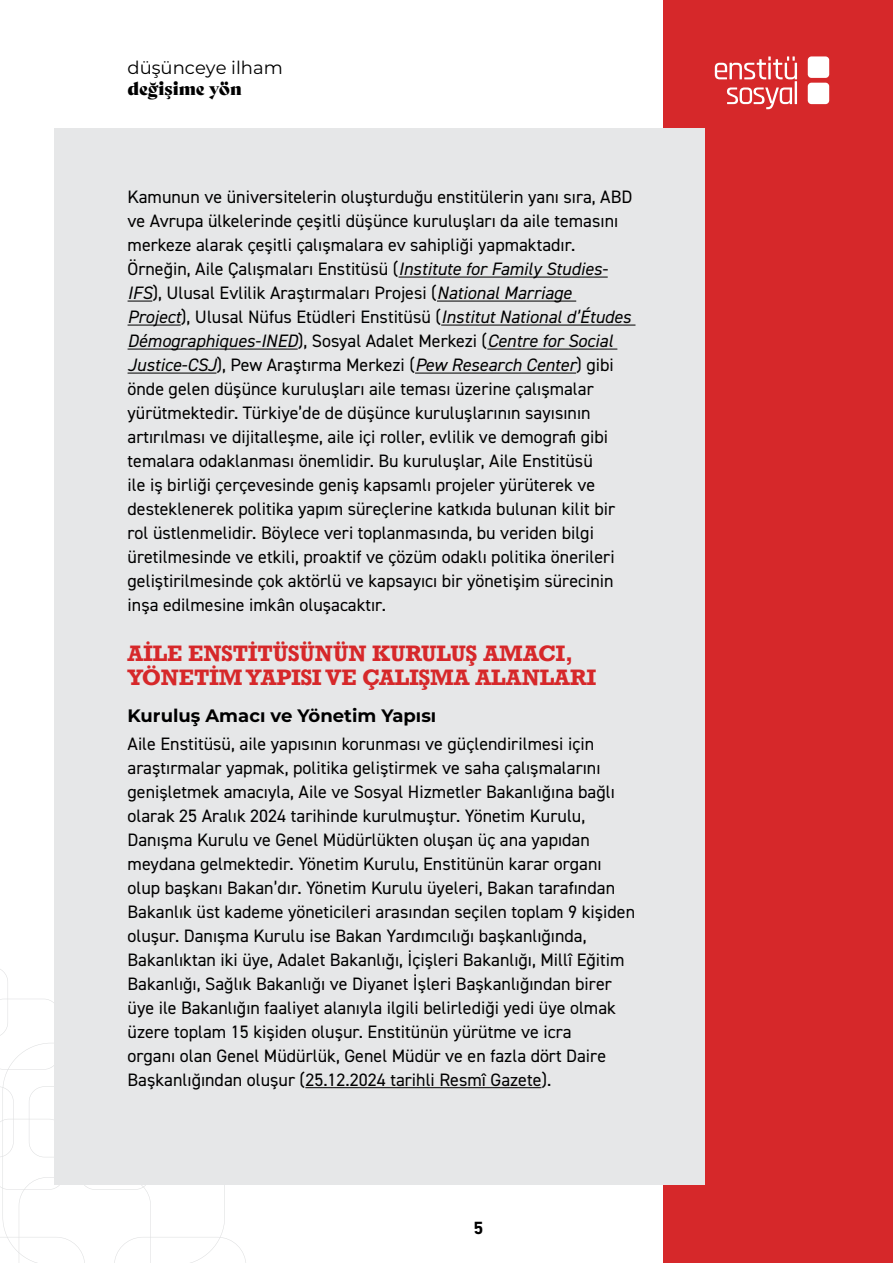
<style>
.page{position:relative;width:893px;height:1263px;background:#fff}
.page>*{position:absolute;margin:0;border:0;box-sizing:border-box;transform-origin:0 0}
.t1{font:700 21px/24px "Rockwell";color:#d6282a}
.t2{font:18px/24px "DIN2014";color:#000}
.t3{font:700 18px "Montserrat";color:#000}
.t4{font:100 18px "Montserrat";color:#000}
.t5{font:18px "Bely Display W00";color:#000}
.t6{font:700 18px "DIN Next LT Pro";color:#000}
.s1{font-style:italic}
</style>
<div class="page">
<div style="left:664px;top:0;width:229px;height:1263px;background:#d6282a"></div>
<svg style="left:715px;top:56px;width:82px;height:23px"></svg>
<svg style="left:727px;top:87px;width:65px;height:22px"></svg>
<hr style="left:795px;top:81px;width:2px;height:23px;background:#fff">
<div style="left:808px;top:83px;width:21px;height:21px;background:#fff;border-radius:4px"></div>
<div style="left:808px;top:56px;width:21px;height:22px;background:#fff;border-radius:4px"></div>
<svg style="left:0;top:969px;width:54px;height:101px"></svg>
<svg style="left:2px;top:1043px;width:223px;height:220px"></svg>
<div style="left:54px;top:128px;width:650px;height:1056px;background:#e6e7e8"></div>
<hr style="left:398px;top:277px;width:210px;height:1px;background:#000">
<svg style="left:128px;top:301px;width:24px;height:1px"></svg>
<hr style="left:437px;top:301px;width:139px;height:1px;background:#000">
<hr style="left:128px;top:325px;width:53px;height:1px;background:#000">
<hr style="left:441px;top:325px;width:194px;height:1px;background:#000">
<hr style="left:128px;top:349px;width:170px;height:1px;background:#000">
<hr style="left:487px;top:349px;width:130px;height:1px;background:#000">
<hr style="left:128px;top:373px;width:88px;height:1px;background:#000">
<hr style="left:415px;top:373px;width:161px;height:1px;background:#000">
<hr style="left:305px;top:1087px;width:236px;height:1px;background:#000">
<p class="t4" style="left:128px;top:56px;width:157px">düşünceye ilham</p>
<p class="t5" style="left:128px;top:74px;width:116px">değişime yön</p>
<p class="t2" style="left:128px;top:185px;width:506px">Kamunun ve üniversitelerin oluşturduğu enstitülerin yanı sıra, ABD ve Avrupa ülkelerinde çeşitli düşünce kuruluşları da aile temasını merkeze alarak çeşitli çalışmalara ev sahipliği yapmaktadır.<br>Örneğin, Aile Çalışmaları Enstitüsü (<span class="s1">Institute for Family Studies-IFS</span>), Ulusal Evlilik Araştırmaları Projesi (<span class="s1">National Marriage Project</span>), Ulusal Nüfus Etüdleri Enstitüsü (<span class="s1">Institut National d’Études Démographiques-INED</span>), Sosyal Adalet Merkezi (<span class="s1">Centre for Social Justice-CSJ</span>), Pew Araştırma Merkezi (<span class="s1">Pew Research Center</span>) gibi önde gelen düşünce kuruluşları aile teması üzerine çalışmalar yürütmektedir. Türkiye’de de düşünce kuruluşlarının sayısının artırılması ve dijitalleşme, aile içi roller, evlilik ve demografi gibi temalara odaklanması önemlidir. Bu kuruluşlar, Aile Enstitüsü<br>ile iş birliği çerçevesinde geniş kapsamlı projeler yürüterek ve desteklenerek politika yapım süreçlerine katkıda bulunan kilit bir rol üstlenmelidir. Böylece veri toplanmasında, bu veriden bilgi üretilmesinde ve etkili, proaktif ve çözüm odaklı politika önerileri geliştirilmesinde çok aktörlü ve kapsayıcı bir yönetişim sürecinin inşa edilmesine imkân oluşacaktır.</p>
<p class="t1" style="left:128px;top:641px;width:470px">AİLE ENSTİTÜSÜNÜN KURULUŞ AMACI,<br>YÖNETİM YAPISI VE ÇALIŞMA ALANLARI</p>
<p class="t3" style="left:128px;top:702px;width:310px">Kuruluş Amacı ve Yönetim Yapısı</p>
<p class="t2" style="left:128px;top:731px;width:509px">Aile Enstitüsü, aile yapısının korunması ve güçlendirilmesi için araştırmalar yapmak, politika geliştirmek ve saha çalışmalarını genişletmek amacıyla, Aile ve Sosyal Hizmetler Bakanlığına bağlı olarak 25 Aralık 2024 tarihinde kurulmuştur. Yönetim Kurulu, Danışma Kurulu ve Genel Müdürlükten oluşan üç ana yapıdan meydana gelmektedir. Yönetim Kurulu, Enstitünün karar organı olup başkanı Bakan’dır. Yönetim Kurulu üyeleri, Bakan tarafından Bakanlık üst kademe yöneticileri arasından seçilen toplam 9 kişiden oluşur. Danışma Kurulu ise Bakan Yardımcılığı başkanlığında, Bakanlıktan iki üye, Adalet Bakanlığı, İçişleri Bakanlığı, Millî Eğitim Bakanlığı, Sağlık Bakanlığı ve Diyanet İşleri Başkanlığından birer üye ile Bakanlığın faaliyet alanıyla ilgili belirlediği yedi üye olmak üzere toplam 15 kişiden oluşur. Enstitünün yürütme ve icra<br>organı olan Genel Müdürlük, Genel Müdür ve en fazla dört Daire Başkanlığından oluşur (25.12.2024 tarihli Resmî Gazete).</p>
<p class="t6" style="left:473px;top:1217px;width:12px">5</p>
</div>
